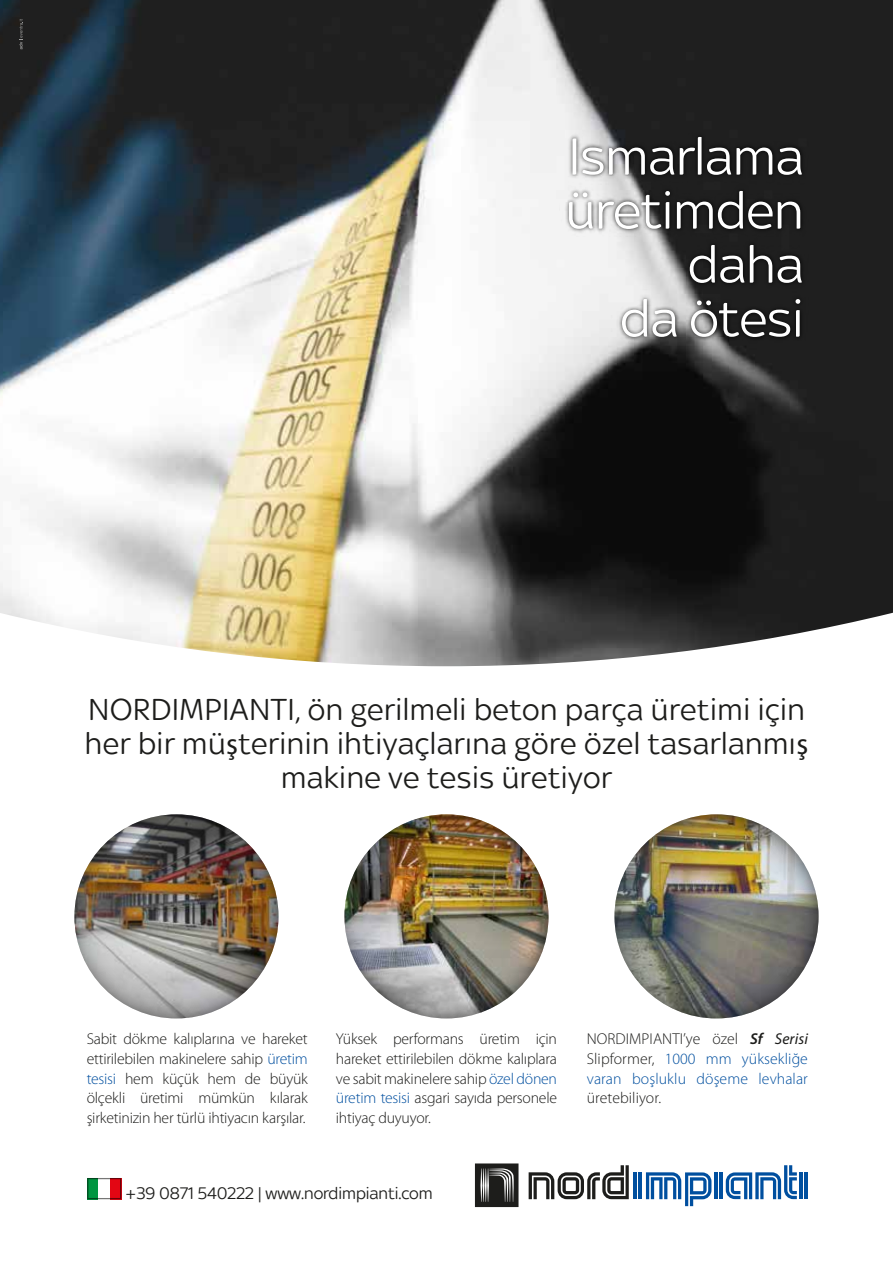
<style>
.page{position:relative;width:893px;height:1263px;background:#fff}
.page>*{position:absolute;margin:0;border:0;box-sizing:border-box;transform-origin:0 0}
.t1{font:51px/54px "Sky Text";letter-spacing:-.005em;color:#fff;text-align:right}
.t2{font:30px/33.8px "Sky Text";letter-spacing:.015em;color:#1d1d1b;text-align:center}
.t3{font:16.5px "Sky Text";letter-spacing:-.005em;color:#1d1d1b}
.t4{font:300 15.75px/19.6px "Myriad Pro";letter-spacing:-.015em;color:#1d1d1b;text-align:justify}
.t5{font:300 15.75px/19.6px "Myriad Pro";letter-spacing:.005em;color:#004f9f;text-align:justify}
.t6{font:300 15.75px "Myriad Pro";letter-spacing:.005em;color:#1d1d1b}
.s1{font-family:"Myriad Pro"}
.s2{color:#004f9f}
.s3{color:#1d1d1b}
.s4{font-weight:600;font-style:italic;color:#1d1d1b}
.s5{font-weight:400;font-style:italic;color:#1d1d1b}
</style>
<div class="page">
<img style="left:0;top:0;width:893px;height:666px">
<hr style="left:634px;top:1172px;width:3px;height:27px;background:#004f9f">
<hr style="left:639px;top:1172px;width:3px;height:27px;background:#004f9f">
<hr style="left:715px;top:1172px;width:3px;height:27px;background:#004f9f">
<hr style="left:720px;top:1172px;width:3px;height:27px;background:#004f9f">
<hr style="left:800px;top:1172px;width:3px;height:27px;background:#004f9f">
<hr style="left:805px;top:1172px;width:3px;height:27px;background:#004f9f">
<svg style="left:529px;top:1165px;width:100px;height:34px"></svg>
<svg style="left:646px;top:1172px;width:65px;height:34px"></svg>
<svg style="left:726px;top:1165px;width:71px;height:34px"></svg>
<svg style="left:475px;top:1163px;width:43px;height:44px;background:#464645"></svg>
<img style="left:559px;top:125px;width:251px;height:230px">
<svg style="left:19px;top:19px;width:4px;height:30px"></svg>
<svg style="left:87px;top:1178px;width:34px;height:21px"></svg>
<img style="left:74px;top:814px;width:205px;height:204px;border-radius:50%">
<img style="left:344px;top:814px;width:205px;height:204px;border-radius:50%">
<img style="left:614px;top:814px;width:205px;height:204px;border-radius:50%">
<h1 class="t1" style="left:565px;top:129px;width:240px">Ismarlama üretimden daha<br>da ötesi</h1>
<h2 class="t2" style="left:85px;top:692px;width:725px">NORDIMPIANTI, ön gerilmeli beton parça üretimi için her bir mü<span class="s1">ş</span>terinin ihtiyaçlarına göre özel tasarlanmı<span class="s1">ş </span>makine ve tesis üretiyor</h2>
<p class="t4" style="left:87px;top:1029px;width:223px">Sabit dökme kalıplarına ve hareket ettirilebilen makinelere sahip <span class="s2">üretim tesisi</span> hem küçük hem de büyük ölçekli üretimi mümkün kılarak şirketinizin her türlü ihtiyacın karşılar.</p>
<p class="t5" style="left:587px;top:1029px;width:223px"><span class="s3">NORDIMPIANTI’ye özel</span> <span class="s4">Sf</span> <span class="s5">Serisi </span><span class="s3">Slipformer,</span> 1000 mm yüksekliğe varan boşluklu döşeme levhalar</p>
<p class="t4" style="left:336px;top:1029px;width:223px">Yüksek performans üretim için hareket ettirilebilen dökme kalıplara ve sabit makinelere sahip <span class="s2">özel dönen üretim tesisi</span> asgari sayıda personele ihtiyaç duyuyor.</p>
<p class="t6" style="left:587px;top:1089px;width:76px">üretebiliyor.</p>
<p class="t3" style="left:126px;top:1183px;width:309px">+39 0871 540222 | www.nordimpianti.com</p>
</div>
